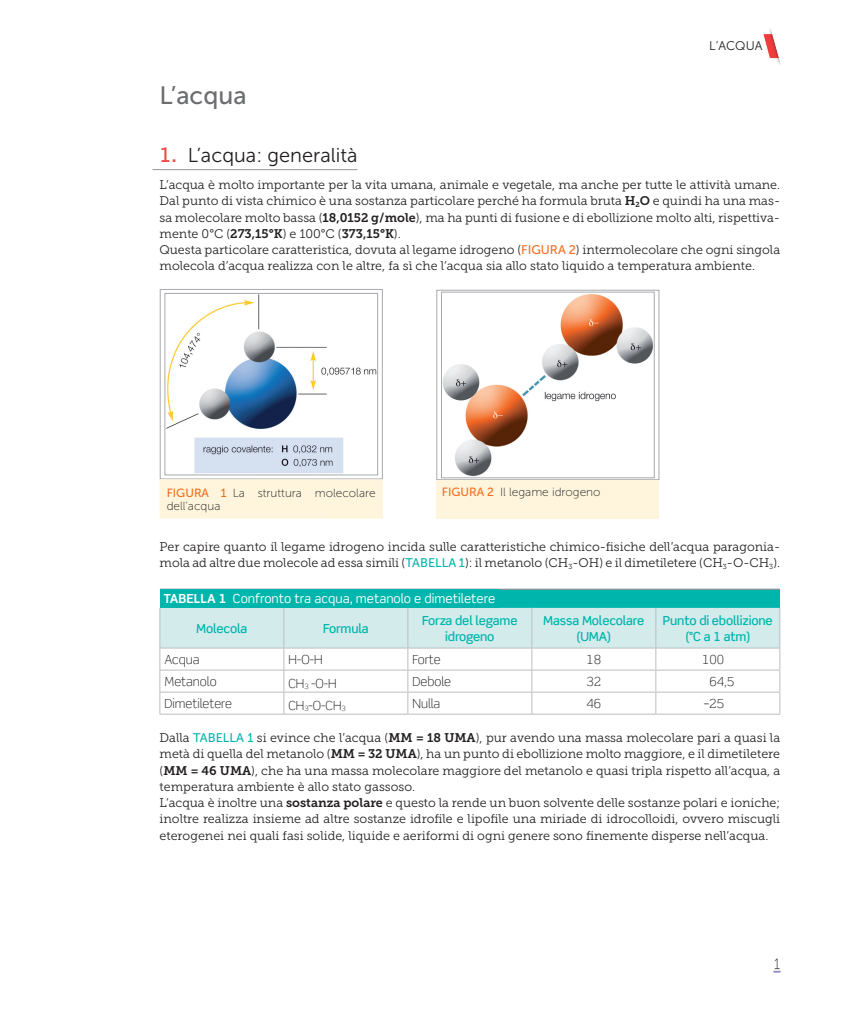
<style>
.page{position:relative;width:844px;height:1014px;background:#fff}
.page>*{position:absolute;margin:0;border:0;box-sizing:border-box;transform-origin:0 0}
.t1{font:25px "Museo Sans 500";color:#6c6d70}
.t2{font:20px "Museo Sans 300";color:#231f20}
.t3{font:15px "Museo Sans 100";color:#231f20;scale:.9 1}
.t4{font:12.5px/16.2px "Museo Slab 300";color:#231f20}
.t5{font:500 12.5px/16.2px "Scene Std";letter-spacing:-.015em;color:#00b5ac;text-align:center}
.t6{font:300 12.5px "Scene Std";color:#231f20}
.t7{font:12.5px "Scene Std";color:#fff}
.t8{font:12.5px "Museo Sans 300";color:#231f20}
.t9{font:11.88px/13.8px "Museo Sans 100";color:#231f20}
.s1{font-family:"Scene Std";font-weight:500;color:#ef4d43}
.s2{font-family:"Museo Slab 700"}
.s3{font-family:"Museo Sans 500";color:#f36e21}
.s4{font-family:"Museo Sans 500";color:#00b5ac}
.s5{font-weight:700}
</style>
<div class="page">
<svg style="left:773px;top:969px;width:7px;height:3px"></svg>
<svg style="left:763px;top:28px;width:18px;height:36px"></svg>
<hr style="left:152px;top:169px;width:205px;height:1px;background:#939598">
<img style="left:167px;top:295px;width:209px;height:178px">
<div style="left:165px;top:293px;width:213px;height:182px;border:1px solid #a8a9ad"></div>
<div style="left:160px;top:289px;width:222px;height:190px;border:1px solid #a8a9ad"></div>
<div style="left:159px;top:479px;width:224px;height:39px;background:#fef5dc"></div>
<img style="left:443px;top:294px;width:209px;height:182px">
<div style="left:441px;top:292px;width:213px;height:186px;border:1px solid #a8a9ad"></div>
<div style="left:436px;top:290px;width:223px;height:190px;border:1px solid #a8a9ad"></div>
<div style="left:436px;top:480px;width:222px;height:38px;background:#fef5dc"></div>
<div style="left:160px;top:589px;width:619px;height:19px;background:#00b5ac"></div>
<svg style="left:159px;top:608px;width:621px;height:105px"></svg>
<hr style="left:159px;top:713px;width:125px;height:1px;background:#bcbdc0">
<hr style="left:284px;top:713px;width:124px;height:1px;background:#bcbdc0">
<hr style="left:408px;top:713px;width:123px;height:1px;background:#bcbdc0">
<hr style="left:531px;top:713px;width:124px;height:1px;background:#bcbdc0">
<hr style="left:655px;top:713px;width:125px;height:1px;background:#bcbdc0">
<hr style="left:159px;top:608px;width:1px;height:39px;background:#bcbdc0">
<hr style="left:779px;top:608px;width:1px;height:39px;background:#bcbdc0">
<hr style="left:159px;top:647px;width:125px;height:1px;background:#bcbdc0">
<hr style="left:284px;top:647px;width:124px;height:1px;background:#bcbdc0">
<hr style="left:408px;top:647px;width:123px;height:1px;background:#bcbdc0">
<hr style="left:531px;top:647px;width:124px;height:1px;background:#bcbdc0">
<hr style="left:655px;top:647px;width:125px;height:1px;background:#bcbdc0">
<hr style="left:160px;top:588px;width:124px;height:2px;background:#939598">
<hr style="left:284px;top:588px;width:124px;height:2px;background:#939598">
<hr style="left:408px;top:588px;width:123px;height:2px;background:#939598">
<hr style="left:531px;top:588px;width:124px;height:2px;background:#939598">
<hr style="left:655px;top:588px;width:124px;height:2px;background:#939598">
<div style="left:160px;top:589px;width:338px;height:19px;background:#00b5ac"></div>
<p class="t8" style="left:709px;top:39px;width:55px">L’ACQUA</p>
<h1 class="t1" style="left:159px;top:81px;width:88px">L’acqua</h1>
<h2 class="t2" style="left:159px;top:144px;width:199px"><span class="s1">1.</span> L’acqua: generalità</h2>
<p class="t4" style="left:159px;top:177px;width:622px">L’acqua è molto importante per la vita umana, animale e vegetale, ma anche per tutte le attività umane.<br>Dal punto di vista chimico è una sostanza particolare perché ha formula bruta <span class="s2">H</span><sub>2</sub><span class="s2">O</span> e quindi ha una mas&shy;sa molecolare molto bassa (<span class="s2">18,0152 g/mole</span>), ma ha punti di fusione e di ebollizione molto alti, rispettiva&shy;mente 0°C (<span class="s2">273,15°K</span>) e 100°C (<span class="s2">373,15°K</span>).<br>Questa particolare caratteristica, dovuta al legame idrogeno (<span class="s3">FIGURA 2</span>) intermolecolare che ogni singola molecola d’acqua realizza con le altre, fa sì che l’acqua sia allo stato liquido a temperatura ambiente.</p>
<p class="t9" style="left:167px;top:485px;width:210px"><span class="s3">FIGURA 1</span> La struttura molecolare dell’acqua</p>
<p class="t9" style="left:441px;top:485px;width:160px"><span class="s3">FIGURA 2</span> Il legame idrogeno</p>
<p class="t4" style="left:159px;top:538px;width:622px">Per capire quanto il legame idrogeno incida sulle caratteristiche chimico-fisiche dell’acqua paragonia&shy;mola ad altre due molecole ad essa simili (<span class="s4">TABELLA 1</span>): il metanolo (CH<sub>3</sub>-OH) e il dimetiletere (CH<sub>3</sub>-O-CH<sub>3</sub>).</p>
<p class="t7" style="left:163px;top:590px;width:333px"><span class="s5">TABELLA 1</span> Confronto tra acqua, metanolo e dimetiletere</p>
<p class="t5" style="left:196px;top:620px;width:53px">Molecola</p>
<p class="t5" style="left:323px;top:620px;width:47px">Formula</p>
<p class="t5" style="left:422px;top:612px;width:97px">Forza del legame idrogeno</p>
<p class="t5" style="left:543px;top:612px;width:103px">Massa Molecolare (UMA)</p>
<p class="t5" style="left:662px;top:612px;width:111px">Punto di ebollizione (°C a 1 atm)</p>
<p class="t6" style="left:164px;top:652px;width:37px">Acqua</p>
<p class="t6" style="left:288px;top:652px;width:36px">H-O-H</p>
<p class="t6" style="left:412px;top:652px;width:30px">Forte</p>
<p class="t6" style="left:586px;top:652px;width:16px">18</p>
<p class="t6" style="left:702px;top:652px;width:24px">100</p>
<p class="t6" style="left:164px;top:674px;width:54px">Metanolo</p>
<p class="t6" style="left:288px;top:675px;width:50px">CH<sub>3</sub> -O-H</p>
<p class="t6" style="left:412px;top:674px;width:40px">Debole</p>
<p class="t6" style="left:586px;top:674px;width:16px">32</p>
<p class="t6" style="left:709px;top:674px;width:26px">64,5</p>
<p class="t6" style="left:164px;top:696px;width:69px">Dimetiletere</p>
<p class="t6" style="left:288px;top:697px;width:59px">CH<sub>3</sub>-O-CH<sub>3</sub></p>
<p class="t6" style="left:412px;top:696px;width:29px">Nulla</p>
<p class="t6" style="left:586px;top:696px;width:16px">46</p>
<p class="t6" style="left:703px;top:696px;width:22px">–25</p>
<p class="t4" style="left:159px;top:729px;width:622px">Dalla <span class="s4">TABELLA 1</span> si evince che l’acqua (<span class="s2">MM = 18 UMA</span>), pur avendo una massa molecolare pari a quasi la metà di quella del metanolo (<span class="s2">MM = 32 UMA</span>), ha un punto di ebollizione molto maggiore, e il dimetiletere (<span class="s2">MM = 46 UMA</span>), che ha una massa molecolare maggiore del metanolo e quasi tripla rispetto all’acqua, a temperatura ambiente è allo stato gassoso.<br>L’acqua è inoltre una <span class="s2">sostanza polare</span> e questo la rende un buon solvente delle sostanze polari e ioniche; inoltre realizza insieme ad altre sostanze idrofile e lipofile una miriade di idrocolloidi, ovvero miscugli eterogenei nei quali fasi solide, liquide e aeriformi di ogni genere sono finemente disperse nell’acqua.</p>
<p class="t3" style="left:774px;top:955px;width:8px">1</p>
</div>
